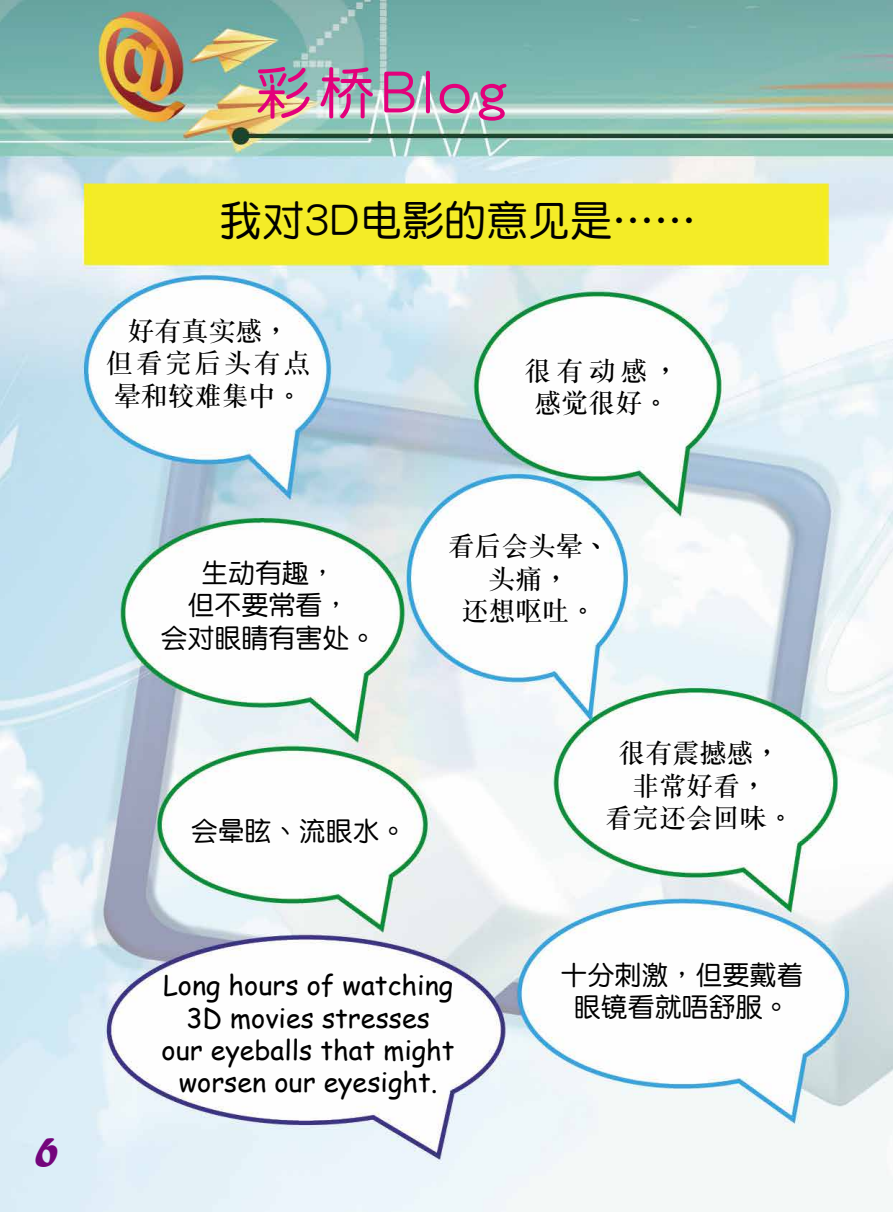
<style>
.page{position:relative;width:893px;height:1212px;background:#fff}
.page>*{position:absolute;margin:0;border:0;box-sizing:border-box;transform-origin:0 0}
.t1{font:57px "DFP Yuan W5 GB5";color:#e3007b}
.t2{font:45px "Forte";color:#74057c}
.t3{font:42px "DFP Yuan W5 GB5";color:#000}
.t4{font:27px/32.4px "Comic Sans MS";color:#000;text-align:center}
.t5{font:27px/32.4px "DFP Song W7 GB5";color:#000;text-align:center}
.t6{font:27px/32.4px "DFP Yuan W5 GB5";color:#000;text-align:center}
.t7{font:27px/32.4px "DFP Song W7 GB5";letter-spacing:.09em;color:#000;text-align:center}
</style>
<div class="page">
<img style="left:0;top:0;width:893px;height:1212px">
<p class="t2" style="left:35px;top:1126px;width:24px">6</p>
<p class="t1" style="left:255px;top:64px;width:254px">彩橋Blog</p>
<p class="t3" style="left:220px;top:199px;width:478px">我對3D電影的意見是……</p>
<p class="t5" style="left:106px;top:315px;width:206px">好有真實感，<br>但看完後頭有點暈和較難集中。</p>
<p class="t6" style="left:161px;top:556px;width:217px">生動有趣，<br>但不要常看，<br>會對眼睛有害處。</p>
<p class="t6" style="left:191px;top:815px;width:217px">會暈眩、流眼水。</p>
<p class="t7" style="left:525px;top:355px;width:156px">很有動感，感覺很好。</p>
<p class="t5" style="left:448px;top:530px;width:163px">看後會頭暈、頭痛，<br>還想嘔吐。</p>
<p class="t5" style="left:605px;top:737px;width:191px">很有震撼感，非常好看，<br>看完還會回味。</p>
<p class="t4" style="left:162px;top:968px;width:294px">Long hours of watching<br>3D movies stresses<br>our eyeballs that might worsen our eyesight.</p>
<p class="t6" style="left:560px;top:958px;width:244px">十分刺激，但要戴著眼鏡看就唔舒服。</p>
</div>
